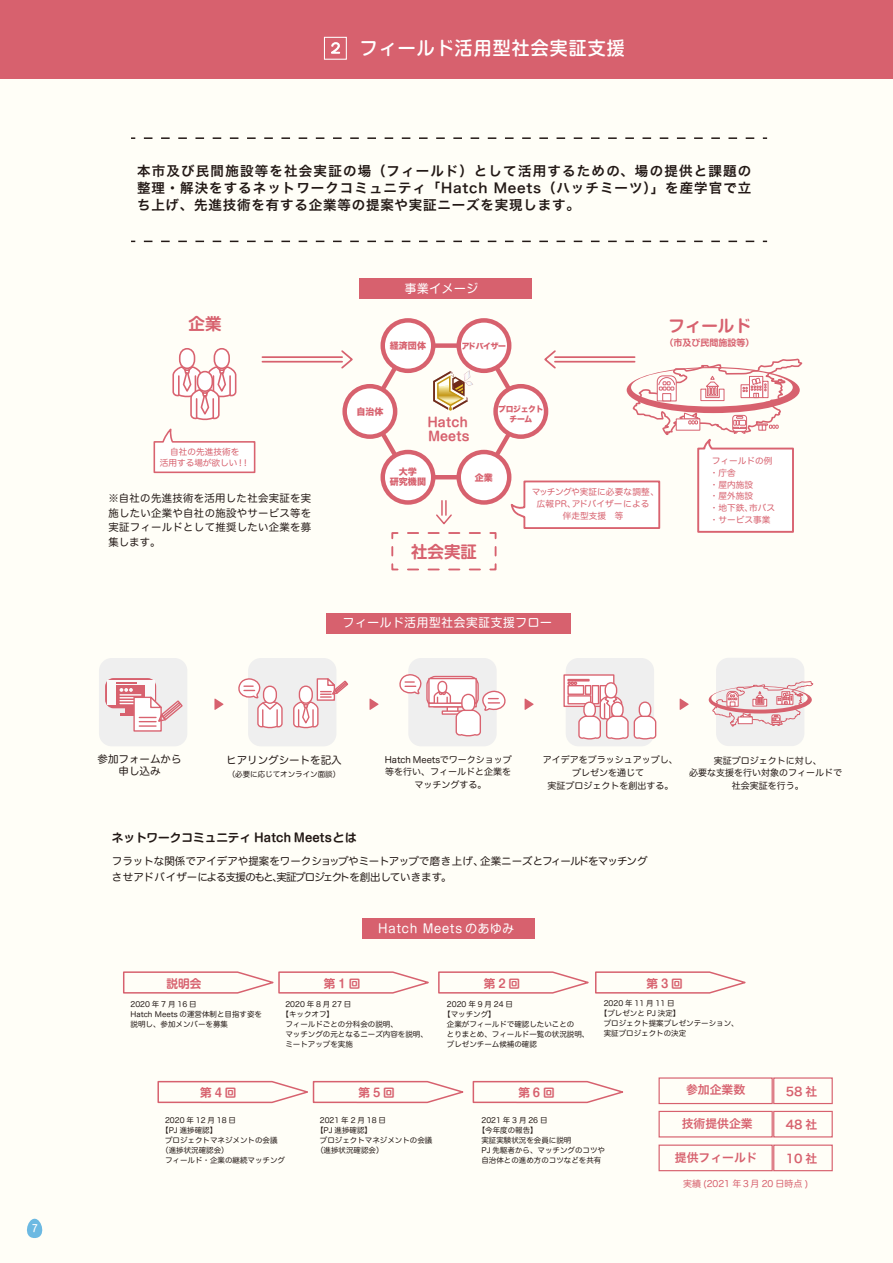
<style>
.page{position:relative;width:893px;height:1263px;background:#fffef7}
.page>*{position:absolute;margin:0;border:0;box-sizing:border-box;transform-origin:0 0}
.t1{font:500 18.45px "Shin M Go Pro";letter-spacing:.06em;color:#fff}
.t2{font:700 16.5px "Shin M Go Pro De";color:#d7616e}
.t3{font:13.5px/17px "Hira Kaku Pro N W6";letter-spacing:.06em;color:#221815;text-align:justify}
.t4{font:700 12.6px "Shin M Go Pro De";color:#d7616e}
.t5{font:12px "Shin M Go Pro";letter-spacing:.06em;color:#fff}
.t6{font:11.85px "Hira Kaku Pro W6";color:#d7616e}
.t7{font:700 11.55px "Shin M Go Pro De";color:#221815}
.t8{font:700 11.55px "Shin M Go Pro De";letter-spacing:.25em;color:#d7616e}
.t9{font:10.5px/15.3px "Hira Maru Pro W4";color:#221815}
.t10{font:10.35px/14.7px "Hira Maru Pro W4";letter-spacing:.03em;color:#221815;text-align:justify}
.t11{font:500 9.9px "Shin M Go Pro";color:#fff;scale:.91 1}
.t12{font:9px/12.8px "Hira Maru Pro W4";color:#221815;text-align:center}
.t13{font:9px "Hira Maru Pro W4";color:#d7616e}
.t14{font:9px/10.5px "Hira Kaku Std N W8";color:#d7616e;text-align:center}
.t15{font:700 9px "Shin M Go Pro De";color:#d7616e}
.t16{font:8.7px/11.7px "Hira Maru Pro W4";color:#d7616e;text-align:center}
.t17{font:8.1px "Hira Kaku Std N W8";letter-spacing:-.04em;color:#d7616e}
.t18{font:7.5px/10.2px "Hira Maru Pro W4";color:#221815}
.t19{font:7.5px "Hira Maru Pro W4";letter-spacing:.25em;color:#221815}
.s1{font-family:"Kyoka ICA Pro";font-size:14.1px}
</style>
<div class="page">
<div style="left:362px;top:918px;width:172px;height:21px;background:#d7616e"></div>
<div style="left:359px;top:279px;width:173px;height:20px;background:#d7616e"></div>
<svg style="left:144px;top:137px;width:623px;height:2px"></svg>
<svg style="left:144px;top:241px;width:623px;height:1px"></svg>
<svg style="left:383px;top:320px;width:50px;height:51px"></svg>
<div style="left:380px;top:318px;width:55px;height:55px;border:4px solid #d7616e;border-radius:50%"></div>
<svg style="left:345px;top:386px;width:50px;height:51px"></svg>
<div style="left:342px;top:384px;width:55px;height:55px;border:4px solid #d7616e;border-radius:50%"></div>
<svg style="left:459px;top:320px;width:50px;height:51px"></svg>
<div style="left:456px;top:318px;width:55px;height:55px;border:4px solid #d7616e;border-radius:50%"></div>
<div style="left:326px;top:613px;width:244px;height:21px;background:#d7616e"></div>
<div style="left:99px;top:658px;width:88px;height:88px;background:#efefef;border-radius:13px"></div>
<div style="left:105px;top:678px;width:51px;height:30px;background:#d7616e;border-radius:9px"></div>
<div style="left:107px;top:680px;width:47px;height:25px;background:#fafafa"></div>
<svg style="left:117px;top:682px;width:66px;height:50px"></svg>
<div style="left:248px;top:658px;width:88px;height:88px;background:#efefef;border-radius:13px"></div>
<svg style="left:238px;top:678px;width:45px;height:67px"></svg>
<svg style="left:293px;top:678px;width:56px;height:68px"></svg>
<div style="left:408px;top:658px;width:89px;height:88px;background:#efefef;border-radius:13px"></div>
<div style="left:426px;top:676px;width:53px;height:31px;border:1px solid #d96370;border-radius:9px"></div>
<div style="left:428px;top:678px;width:49px;height:26px;background:#fff;border:1px solid #d96370"></div>
<svg style="left:428px;top:702px;width:5px;height:5px"></svg>
<svg style="left:433px;top:680px;width:73px;height:57px"></svg>
<svg style="left:399px;top:674px;width:22px;height:21px"></svg>
<div style="left:566px;top:658px;width:88px;height:88px;background:#efefef;border-radius:13px"></div>
<div style="left:563px;top:674px;width:51px;height:33px;background:#fff;border:1px solid #d96370"></div>
<div style="left:567px;top:679px;width:23px;height:2px;background:#fff;border:1px solid #d96370"></div>
<svg style="left:567px;top:681px;width:90px;height:65px"></svg>
<div style="left:716px;top:658px;width:88px;height:88px;background:#efefef;border-radius:13px"></div>
<svg style="left:214px;top:698px;width:10px;height:12px"></svg>
<svg style="left:369px;top:698px;width:10px;height:12px"></svg>
<svg style="left:525px;top:698px;width:9px;height:12px"></svg>
<svg style="left:680px;top:698px;width:9px;height:12px"></svg>
<svg style="left:709px;top:681px;width:105px;height:46px"></svg>
<hr style="left:262px;top:356px;width:80px;height:2px;background:#d7616e">
<hr style="left:262px;top:361px;width:80px;height:2px;background:#d7616e">
<svg style="left:340px;top:350px;width:13px;height:19px"></svg>
<svg style="left:153px;top:348px;width:103px;height:126px"></svg>
<svg style="left:123px;top:971px;width:623px;height:23px"></svg>
<svg style="left:157px;top:1080px;width:467px;height:24px"></svg>
<svg style="left:27px;top:1219px;width:16px;height:19px"></svg>
<div style="left:0;top:0;width:893px;height:79px;background:#d7616e"></div>
<svg style="left:331px;top:42px;width:10px;height:12px"></svg>
<div style="left:324px;top:37px;width:23px;height:23px;border:1px solid #fff"></div>
<svg style="left:365px;top:339px;width:438px;height:232px"></svg>
<div style="left:658px;top:1077px;width:115px;height:27px;border:1px solid #d7616e"></div>
<div style="left:773px;top:1077px;width:60px;height:27px;border:1px solid #d7616e"></div>
<div style="left:658px;top:1111px;width:115px;height:26px;border:1px solid #d7616e"></div>
<div style="left:773px;top:1111px;width:60px;height:26px;border:1px solid #d7616e"></div>
<div style="left:658px;top:1144px;width:115px;height:27px;border:1px solid #d7616e"></div>
<div style="left:773px;top:1144px;width:60px;height:27px;border:1px solid #d7616e"></div>
<h3 class="t11" style="left:32px;top:1221px;width:8px">7</h3>
<h1 class="t1" style="left:331px;top:33px;width:295px"><span class="s1">2</span> フィールド活用型社会実証支援</h1>
<h3 class="t3" style="left:137px;top:162px;width:616px">本市及び民間施設等を社会実証の場（フィールド）として活用するための、場の提供と課題の整理・解決をするネットワークコミュニティ「Hatch Meets（ハッチミーツ）」を産学官で立ち上げ、先進技術を有する企業等の提案や実証ニーズを実現します。</h3>
<h2 class="t2" style="left:189px;top:310px;width:34px">企業</h2>
<p class="t16" style="left:160px;top:445px;width:91px">自社の先進技術を<br>活用する場が欲しい！！</p>
<h3 class="t10" style="left:109px;top:490px;width:204px">※自社の先進技術を活用した社会実証を実施したい企業や自社の施設やサービス等を実証フィールドとして推奨したい企業を募集します。</h3>
<h3 class="t5" style="left:405px;top:279px;width:75px">事業イメージ</h3>
<p class="t14" style="left:390px;top:340px;width:38px">経済団体</p>
<p class="t17" style="left:462px;top:341px;width:46px">アドバイザー</p>
<h2 class="t2" style="left:668px;top:312px;width:84px">フィールド</h2>
<p class="t15" style="left:665px;top:335px;width:91px">（市及び民間施設等）</p>
<p class="t14" style="left:356px;top:407px;width:29px">自治体</p>
<p class="t17" style="left:498px;top:404px;width:47px">プロジェクト</p>
<h3 class="t4" style="left:427px;top:412px;width:42px">Hatch</h3>
<p class="t17" style="left:509px;top:415px;width:24px">チーム</p>
<h3 class="t4" style="left:428px;top:426px;width:43px">Meets</h3>
<p class="t14" style="left:390px;top:466px;width:38px">大学<br>研究機関</p>
<p class="t14" style="left:475px;top:472px;width:20px">企業</p>
<h2 class="t2" style="left:411px;top:538px;width:67px">社会実証</h2>
<p class="t16" style="left:532px;top:485px;width:129px">マッチングや実証に必要な調整、広報PR、アドバイザーによる<br>伴走型支援　等</p>
<p class="t16" style="left:710px;top:455px;width:67px;text-align:left">フィールドの例・庁舎<br>・屋内施設<br>・屋外施設<br>・地下鉄、市バス・サービス事業</p>
<h3 class="t5" style="left:343px;top:613px;width:211px">フィールド活用型社会実証支援フロー</h3>
<h3 class="t9" style="left:98px;top:752px;width:85px;line-height:12.5px;text-align:center">参加フォームから申し込み</h3>
<h3 class="t9" style="left:226px;top:752px;width:117px">ヒアリングシートを記入</h3>
<p class="t18" style="left:228px;top:768px;width:114px">（必要に応じてオンライン面談）</p>
<p class="t12" style="left:385px;top:752px;width:129px">Hatch Meetsでワークショップ等を行い、フィールドと企業をマッチングする。</p>
<p class="t12" style="left:543px;top:753px;width:136px">アイデアをブラッシュアップし、プレゼンを通じて<br>実証プロジェクトを創出する。</p>
<p class="t12" style="left:689px;top:753px;width:154px">実証プロジェクトに対し、<br>必要な支援を行い対象のフィールドで社会実証を行う。</p>
<h3 class="t7" style="left:112px;top:828px;width:246px">ネットワークコミュニティ Hatch Meetsとは</h3>
<h3 class="t9" style="left:112px;top:853px;width:537px">フラットな関係でアイデアや提案をワークショップやミートアップで磨き上げ、企業ニーズとフィールドをマッチングさせアドバイザーによる支援のもと、実証プロジェクトを創出していきます。</h3>
<h3 class="t5" style="left:378px;top:918px;width:137px">Hatch Meets のあゆみ</h3>
<h3 class="t8" style="left:166px;top:974px;width:36px">説明会</h3>
<h3 class="t8" style="left:324px;top:974px;width:38px">第1回</h3>
<h3 class="t8" style="left:484px;top:974px;width:38px">第2回</h3>
<h3 class="t8" style="left:646px;top:974px;width:38px">第3回</h3>
<p class="t18" style="left:130px;top:998px;width:133px">2020年7月16日<br>Hatch Meets の運営体制と目指す姿を説明し、参加メンバーを募集</p>
<p class="t19" style="left:285px;top:997px;width:68px">2020年8月27日</p>
<p class="t18" style="left:604px;top:997px;width:72px">2020 年 11 月 11 日</p>
<p class="t18" style="left:600px;top:1007px;width:82px">【プレゼンと PJ 決定】</p>
<p class="t18" style="left:604px;top:1018px;width:136px">プロジェクト提案プレゼンテーション、</p>
<p class="t18" style="left:604px;top:1028px;width:84px">実証プロジェクトの決定</p>
<p class="t19" style="left:447px;top:997px;width:68px">2020年9月24日</p>
<p class="t18" style="left:443px;top:1008px;width:54px">【マッチング】</p>
<p class="t18" style="left:447px;top:1018px;width:129px">企業がフィールドで確認したいことの</p>
<p class="t18" style="left:447px;top:1029px;width:144px">とりまとめ、フィールド一覧の状況説明、</p>
<p class="t18" style="left:447px;top:1039px;width:91px">プレゼンチーム候補の確認</p>
<p class="t18" style="left:282px;top:1008px;width:54px">【キックオフ】</p>
<p class="t18" style="left:285px;top:1018px;width:114px">フィールドごとの分科会の説明、</p>
<p class="t18" style="left:285px;top:1029px;width:144px">マッチングの元となるニーズ内容を説明、</p>
<p class="t18" style="left:285px;top:1039px;width:69px">ミートアップを実施</p>
<h3 class="t8" style="left:200px;top:1083px;width:38px">第4回</h3>
<p class="t18" style="left:165px;top:1114px;width:72px">2020 年 12 月 18 日</p>
<p class="t18" style="left:161px;top:1124px;width:58px">【PJ 進捗確認】</p>
<p class="t18" style="left:165px;top:1135px;width:114px">プロジェクトマネジメントの会議</p>
<p class="t18" style="left:161px;top:1145px;width:69px">（進捗状況確認会）</p>
<p class="t18" style="left:165px;top:1155px;width:121px">フィールド・企業の継続マッチング</p>
<h3 class="t8" style="left:358px;top:1083px;width:38px">第5回</h3>
<p class="t19" style="left:320px;top:1113px;width:68px">2021年2月18日</p>
<p class="t18" style="left:316px;top:1124px;width:58px">【PJ 進捗確認】</p>
<p class="t18" style="left:320px;top:1135px;width:114px">プロジェクトマネジメントの会議</p>
<p class="t18" style="left:316px;top:1145px;width:69px">（進捗状況確認会）</p>
<h3 class="t8" style="left:518px;top:1083px;width:38px">第6回</h3>
<p class="t19" style="left:481px;top:1113px;width:68px">2021年3月26日</p>
<p class="t18" style="left:478px;top:1124px;width:61px">【今年度の報告】</p>
<p class="t18" style="left:481px;top:1135px;width:91px">実証実験状況を会員に説明</p>
<p class="t18" style="left:481px;top:1145px;width:125px">PJ 先駆者から、マッチングのコツや</p>
<p class="t18" style="left:481px;top:1155px;width:121px">自治体との進め方のコツなどを共有</p>
<h3 class="t6" style="left:686px;top:1079px;width:61px">参加企業数</h3>
<h3 class="t6" style="left:786px;top:1080px;width:33px">58 社</h3>
<h3 class="t6" style="left:682px;top:1112px;width:73px">技術提供企業</h3>
<h3 class="t6" style="left:786px;top:1114px;width:33px">48 社</h3>
<h3 class="t6" style="left:675px;top:1146px;width:84px">提供フィールド</h3>
<h3 class="t6" style="left:786px;top:1147px;width:33px">10 社</h3>
<p class="t13" style="left:683px;top:1175px;width:127px">実績 (2021 年３月 20 日時点 )</p>
</div>
